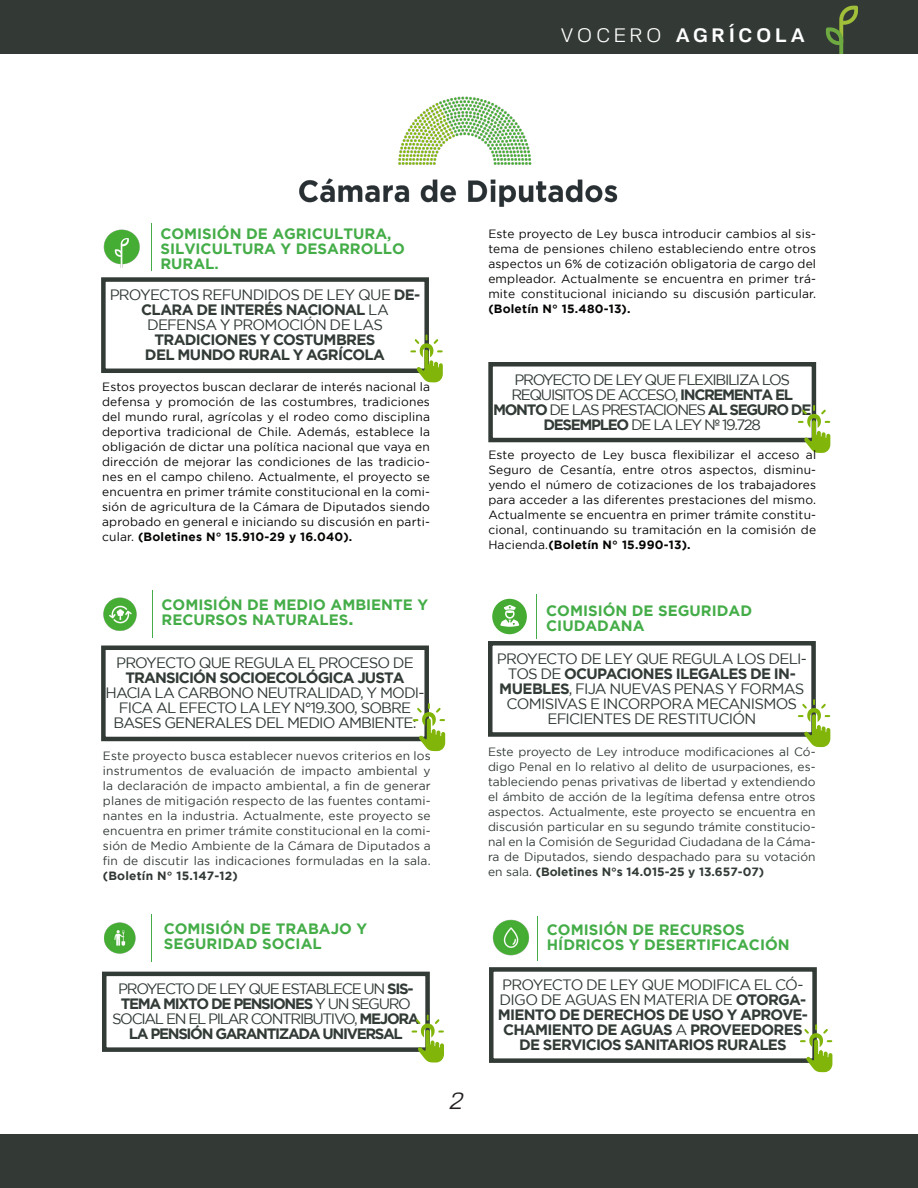
<style>
.page{position:relative;width:918px;height:1188px;background:#fff}
.page>*{position:absolute;margin:0;border:0;box-sizing:border-box;transform-origin:0 0}
.t1{font:italic 24px "Neo Gram";color:#231f20}
.t2{font:700 19.5px "Neo Gram";letter-spacing:.21em;color:#fff}
.t3{font:15px/15px "Gotham";letter-spacing:-.06em;color:#323b36;text-align:center}
.t4{font:15px/15px "Gotham";letter-spacing:-.09em;color:#323b36;text-align:center}
.t5{font:700 15px/15px "Gotham";color:#44ad48}
.t6{font:700 15px/15px "Gotham";letter-spacing:-.045em;color:#323b36;text-align:center}
.t7{font:12px/15px "Gotham";letter-spacing:.015em;color:#040503;text-align:justify}
.t8{font:12px/15px "Gotham";color:#323b36;text-align:justify}
.t9{font:12px/15px "Gotham";letter-spacing:.015em;color:#323935;text-align:justify}
.s1{font-weight:400}
.s2{font-weight:700}
.s3{font-size:18px}
</style>
<div class="page">
<div style="left:0;top:0;width:918px;height:54px;background:#333a36"></div>
<svg style="left:826px;top:6px;width:32px;height:48px"></svg>
<div style="left:0;top:1134px;width:918px;height:54px;background:#333a36"></div>
<img style="left:398px;top:96px;width:134px;height:69px">
<img style="left:103px;top:229px;width:37px;height:38px">
<img style="left:299px;top:178px;width:319px;height:29px">
<hr style="left:151px;top:223px;width:1px;height:47px;background:#44ad48">
<div style="left:101px;top:277px;width:328px;height:96px;border:4px solid #323b36"></div>
<svg style="left:410px;top:335px;width:33px;height:47px"></svg>
<div style="left:101px;top:646px;width:328px;height:95px;border:4px solid #323b36"></div>
<img style="left:103px;top:597px;width:34px;height:34px">
<svg style="left:413px;top:703px;width:32px;height:48px"></svg>
<hr style="left:152px;top:590px;width:1px;height:47px;background:#44ad48">
<img style="left:104px;top:922px;width:32px;height:32px">
<hr style="left:151px;top:914px;width:1px;height:47px;background:#44ad48">
<div style="left:102px;top:972px;width:328px;height:80px;border:4px solid #323b36"></div>
<svg style="left:411px;top:1015px;width:33px;height:48px"></svg>
<div style="left:488px;top:362px;width:328px;height:80px;border:4px solid #323b36"></div>
<svg style="left:798px;top:405px;width:32px;height:48px"></svg>
<div style="left:492px;top:599px;width:35px;height:35px;background:#45ab33;border-radius:17px"></div>
<svg style="left:500px;top:605px;width:19px;height:22px"></svg>
<hr style="left:537px;top:594px;width:1px;height:45px;background:#44ad48">
<div style="left:488px;top:641px;width:328px;height:96px;border:4px solid #323b36"></div>
<svg style="left:798px;top:699px;width:32px;height:48px"></svg>
<div style="left:489px;top:967px;width:328px;height:96px;border:4px solid #323b36"></div>
<svg style="left:800px;top:1024px;width:32px;height:48px"></svg>
<img style="left:492px;top:919px;width:38px;height:37px">
<hr style="left:537px;top:916px;width:1px;height:45px;background:#44ad48">
<p class="t2" style="left:561px;top:20px;width:246px"><span class="s1">VOCERO</span> AGRÍCOLA</p>
<p class="t5" style="left:160px;top:225px;width:246px">COMISIÓN DE AGRICULTURA,<br>SILVICULTURA Y DESARROLLO<br>RURAL.</p>
<p class="t3" style="left:110px;top:287px;width:312px">PROYECTOS REFUNDIDOS DE LEY QUE <span class="s2">DE-<br>CLARA DE INTERÉS NACIONAL</span> LA</p>
<p class="t3" style="left:147px;top:317px;width:238px">DEFENSA Y PROMOCIÓN DE LAS</p>
<p class="t6" style="left:155px;top:332px;width:222px">TRADICIONES Y COSTUMBRES</p>
<p class="t6" style="left:145px;top:347px;width:242px">DEL MUNDO RURAL Y AGRÍCOLA</p>
<p class="t7" style="left:102px;top:379px;width:329px">Estos proyectos buscan declarar de interés nacional la defensa y promoción de las costumbres, tradiciones del mundo rural, agrícolas y el rodeo como disciplina deportiva tradicional de Chile. Además, establece la obligación de dictar una política nacional que vaya en dirección de mejorar las condiciones de las tradicio&shy;nes en el campo chileno. Actualmente, el proyecto se encuentra en primer trámite constitucional en la comi&shy;sión de agricultura de la Cámara de Diputados siendo aprobado en general e iniciando su discusión en parti&shy;cular. <span class="s2">(Boletines N° 15.910-29 y 16.040).</span></p>
<p class="t5" style="left:162px;top:597px;width:268px">COMISIÓN DE MEDIO AMBIENTE Y<br>RECURSOS NATURALES<span class="s3">.</span></p>
<p class="t3" style="left:106px;top:655px;width:320px">PROYECTO QUE REGULA EL PROCESO DE <span class="s2">TRANSICIÓN SOCIOECOLÓGICA JUSTA </span>HACIA LA CARBONO NEUTRALIDAD, Y MODI-FICA AL EFECTO LA LEY N°19.300, SOBRE BASES GENERALES DEL MEDIO AMBIENTE:</p>
<p class="t9" style="left:103px;top:748px;width:329px">Este proyecto busca establecer nuevos criterios en los instrumentos de evaluación de impacto ambiental y la declaración de impacto ambiental, a fin de generar planes de mitigación respecto de las fuentes contami&shy;nantes en la industria. Actualmente, este proyecto se encuentra en primer trámite constitucional en la comi&shy;sión de Medio Ambiente de la Cámara de Diputados a fin de discutir las indicaciones formuladas en la sala. <span class="s2">(Boletín N° 15.147-12)</span></p>
<p class="t5" style="left:164px;top:921px;width:205px">COMISIÓN DE TRABAJO Y</p>
<p class="t5" style="left:164px;top:936px;width:160px">SEGURIDAD SOCIAL</p>
<p class="t4" style="left:112px;top:981px;width:309px">PROYECTO DE LEY QUE ESTABLECE UN <span class="s2">SIS-TEMA MIXTO DE PENSIONES</span> Y UN SEGURO SOCIAL EN EL PILAR CONTRIBUTIVO, <span class="s2">MEJORA LA PENSIÓN GARANTIZADA UNIVERSAL</span></p>
<p class="t1" style="left:448px;top:1084px;width:15px">2</p>
<p class="t7" style="left:488px;top:226px;width:329px">Este proyecto de Ley busca introducir cambios al sis&shy;tema de pensiones chileno estableciendo entre otros aspectos un 6% de cotización obligatoria de cargo del empleador. Actualmente se encuentra en primer trá&shy;mite constitucional iniciando su discusión particular. <span class="s2">(Boletín N° 15.480-13).</span></p>
<p class="t4" style="left:493px;top:372px;width:320px">PROYECTO DE LEY QUE FLEXIBILIZA LOS REQUISITOS DE ACCESO, <span class="s2">INCREMENTA EL MONTO</span> DE LAS PRESTACIONES <span class="s2">AL SEGURO DE DESEMPLEO</span> DE LA LEY Nº 19.728</p>
<p class="t7" style="left:488px;top:447px;width:329px">Este proyecto de Ley busca flexibilizar el acceso al Seguro de Cesantía, entre otros aspectos, disminu&shy;yendo el número de cotizaciones de los trabajadores para acceder a las diferentes prestaciones del mismo.<br>Actualmente se encuentra en primer trámite constitu&shy;cional, continuando su tramitación en la comisión de Hacienda.<span class="s2">(Boletín N° 15.990-13).</span></p>
<p class="t5" style="left:546px;top:603px;width:207px">COMISIÓN DE SEGURIDAD</p>
<p class="t5" style="left:546px;top:618px;width:100px">CIUDADANA</p>
<p class="t3" style="left:497px;top:651px;width:312px">PROYECTO DE LEY QUE REGULA LOS DELI-TOS DE <span class="s2">OCUPACIONES ILEGALES DE IN-MUEBLES</span>, FIJA NUEVAS PENAS Y FORMAS COMISIVAS E INCORPORA MECANISMOS EFICIENTES DE RESTITUCIÓN</p>
<p class="t8" style="left:488px;top:744px;width:329px">Este proyecto de Ley introduce modificaciones al Có&shy;digo Penal en lo relativo al delito de usurpaciones, es&shy;tableciendo penas privativas de libertad y extendiendo el ámbito de acción de la legítima defensa entre otros aspectos. Actualmente, este proyecto se encuentra en discusión particular en su segundo trámite constitucio&shy;nal en la Comisión de Seguridad Ciudadana de la Cáma&shy;ra de Diputados, siendo despachado para su votación en sala. <span class="s2">(Boletines N°s 14.015-25 y 13.657-07)</span></p>
<p class="t5" style="left:547px;top:922px;width:200px">COMISIÓN DE RECURSOS</p>
<p class="t5" style="left:547px;top:937px;width:244px">HÍDRICOS Y DESERTIFICACIÓN</p>
<p class="t6" style="left:498px;top:977px;width:312px"><span class="s1">PROYECTO DE LEY QUE MODIFICA EL CÓ-DIGO DE AGUAS EN MATERIA DE</span> OTORGA-MIENTO DE DERECHOS DE USO Y APROVE-CHAMIENTO DE AGUAS <span class="s1">A</span> PROVEEDORES DE SERVICIOS SANITARIOS RURALES</p>
</div>
